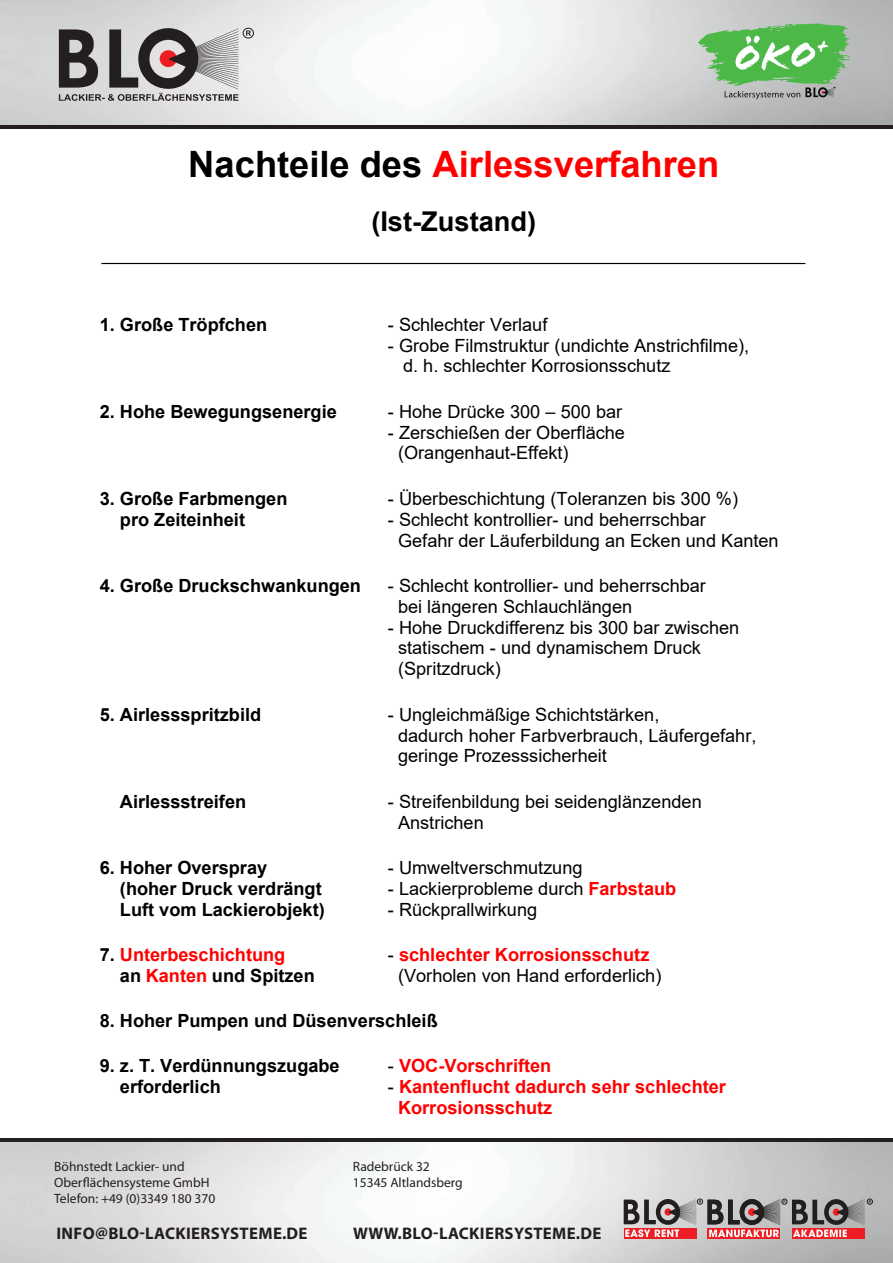
<style>
.page{position:relative;width:893px;height:1263px;background:#fff}
.page>*{position:absolute;margin:0;border:0;box-sizing:border-box;transform-origin:0 0}
.t1{font:700 36.3px "Arial";color:#f00}
.t2{font:700 27.3px "Arial";color:#000}
.t3{font:18.15px/20.9px "Arial";color:#000}
.t4{font:700 18.15px "Arial";color:#000}
.t5{font:700 18.15px/20.9px "Arial";color:#f00}
.t6{font:700 16.8px "Myriad Pro";letter-spacing:.02em;color:#231f20}
.t7{font:13.5px "Myriad Pro";color:#231f20}
.t8{font:12.15px "Arial";color:#000}
.s1{color:#000}
.s2{font-weight:700;color:#f00}
.s3{font-weight:400;color:#000}
.s4{color:#f00}
</style>
<div class="page">
<hr style="left:101px;top:263px;width:704px;height:1px;background:#000">
<img style="left:0;top:0;width:893px;height:125px">
<svg style="left:59px;top:28px;width:180px;height:73px;background:#918c8c"></svg>
<div style="left:243px;top:28px;width:11px;height:10px;border:1px solid #231f20;border-radius:50%"></div>
<svg style="left:246px;top:30px;width:5px;height:6px"></svg>
<hr style="left:0;top:125px;width:893px;height:4px;background:#231f20">
<svg style="left:698px;top:23px;width:152px;height:76px;background:#84be83"></svg>
<img style="left:0;top:1142px;width:893px;height:121px">
<div style="left:792px;top:1228px;width:73px;height:11px;background:#ee1d23"></div>
<div style="left:707px;top:1228px;width:73px;height:11px;background:#ee1d23"></div>
<div style="left:624px;top:1228px;width:72px;height:11px;background:#ee1d23"></div>
<svg style="left:624px;top:1199px;width:248px;height:38px;background:#a18384"></svg>
<hr style="left:0;top:1138px;width:893px;height:4px;background:#231f20">
<p class="t1" style="left:188px;top:139px;width:533px"><span class="s1">Nachteile des</span> Airlessverfahren</p>
<p class="t2" style="left:371px;top:202px;width:166px">(Ist-Zustand)</p>
<p class="t4" style="left:100px;top:311px;width:169px">1. Große Tröpfchen</p>
<p class="t3" style="left:388px;top:314px;width:161px">- Schlechter Verlauf</p>
<p class="t3" style="left:403px;top:335px;width:348px;text-indent:-15px">- Grobe Filmstruktur (undichte Anstrichfilme), d. h. schlechter Korrosionsschutz</p>
<p class="t4" style="left:100px;top:398px;width:239px">2. Hohe Bewegungsenergie</p>
<p class="t3" style="left:388px;top:401px;width:236px">- Hohe Drücke 300 – 500 bar</p>
<p class="t3" style="left:398px;top:422px;width:228px;text-indent:-10px">- Zerschießen der Oberfläche (Orangenhaut-Effekt)</p>
<p class="t4" style="left:100px;top:485px;width:189px">3. Große Farbmengen</p>
<p class="t3" style="left:388px;top:488px;width:352px">- Überbeschichtung (Toleranzen bis 300 %)</p>
<p class="t4" style="left:120px;top:506px;width:127px">pro Zeiteinheit</p>
<p class="t3" style="left:398px;top:509px;width:382px;text-indent:-10px">- Schlecht kontrollier- und beherrschbar<br>Gefahr der Läuferbildung an Ecken und Kanten</p>
<p class="t4" style="left:100px;top:573px;width:263px">4. Große Druckschwankungen</p>
<p class="t3" style="left:398px;top:575px;width:309px;text-indent:-10px">- Schlecht kontrollier- und beherrschbar bei längeren Schlauchlängen</p>
<p class="t3" style="left:398px;top:617px;width:343px;text-indent:-10px">- Hohe Druckdifferenz bis 300 bar zwischen statischem - und dynamischem Druck (Spritzdruck)</p>
<p class="t4" style="left:100px;top:701px;width:163px">5. Airlessspritzbild</p>
<p class="t3" style="left:398px;top:704px;width:360px;text-indent:-10px">- Ungleichmäßige Schichtstärken,<br>dadurch hoher Farbverbrauch, Läufergefahr, geringe Prozesssicherheit</p>
<p class="t4" style="left:120px;top:788px;width:128px">Airlessstreifen</p>
<p class="t3" style="left:398px;top:791px;width:305px;text-indent:-10px">- Streifenbildung bei seidenglänzenden<br>Anstrichen</p>
<p class="t4" style="left:100px;top:855px;width:169px">6. Hoher Overspray</p>
<p class="t3" style="left:388px;top:857px;width:196px">- Umweltverschmutzung</p>
<p class="t4" style="left:120px;top:875px;width:203px">(hoher Druck verdrängt</p>
<p class="t3" style="left:388px;top:878px;width:290px">- Lackierprobleme durch <span class="s2">Farbstaub</span></p>
<p class="t4" style="left:120px;top:896px;width:206px">Luft vom Lackierobjekt)</p>
<p class="t3" style="left:388px;top:899px;width:151px">- Rückprallwirkung</p>
<p class="t5" style="left:100px;top:944px;width:187px"><span class="s1">7.</span> Unterbeschichtung</p>
<p class="t5" style="left:388px;top:944px;width:263px"><span class="s3">-</span> schlechter Korrosionsschutz</p>
<p class="t4" style="left:120px;top:962px;width:196px">an <span class="s4">Kanten</span> und Spitzen</p>
<p class="t3" style="left:398px;top:965px;width:265px">(Vorholen von Hand erforderlich)</p>
<p class="t4" style="left:100px;top:1008px;width:340px">8. Hoher Pumpen und Düsenverschleiß</p>
<p class="t4" style="left:100px;top:1053px;width:242px">9. z. T. Verdünnungszugabe</p>
<p class="t5" style="left:388px;top:1056px;width:165px"><span class="s3">-</span> VOC-Vorschriften</p>
<p class="t4" style="left:120px;top:1074px;width:102px">erforderlich</p>
<p class="t5" style="left:398px;top:1077px;width:329px;text-indent:-10px"><span class="s3">-</span> Kantenflucht dadurch sehr schlechter<br>Korrosionsschutz</p>
<p class="t7" style="left:54px;top:1158px;width:132px">Böhnstedt Lackier- und</p>
<p class="t7" style="left:54px;top:1174px;width:157px">Oberflächensysteme GmbH</p>
<p class="t7" style="left:54px;top:1190px;width:163px">Telefon: +49 (0)3349 180 370</p>
<p class="t7" style="left:353px;top:1158px;width:78px">Radebrück 32</p>
<p class="t7" style="left:353px;top:1174px;width:111px">15345 Altlandsberg</p>
<p class="t8" style="left:438px;top:1219px;width:23px">- 1 -</p>
<p class="t6" style="left:57px;top:1222px;width:253px">INFO@BLO-LACKIERSYSTEME.DE</p>
<p class="t6" style="left:353px;top:1222px;width:250px">WWW.BLO-LACKIERSYSTEME.DE</p>
</div>
